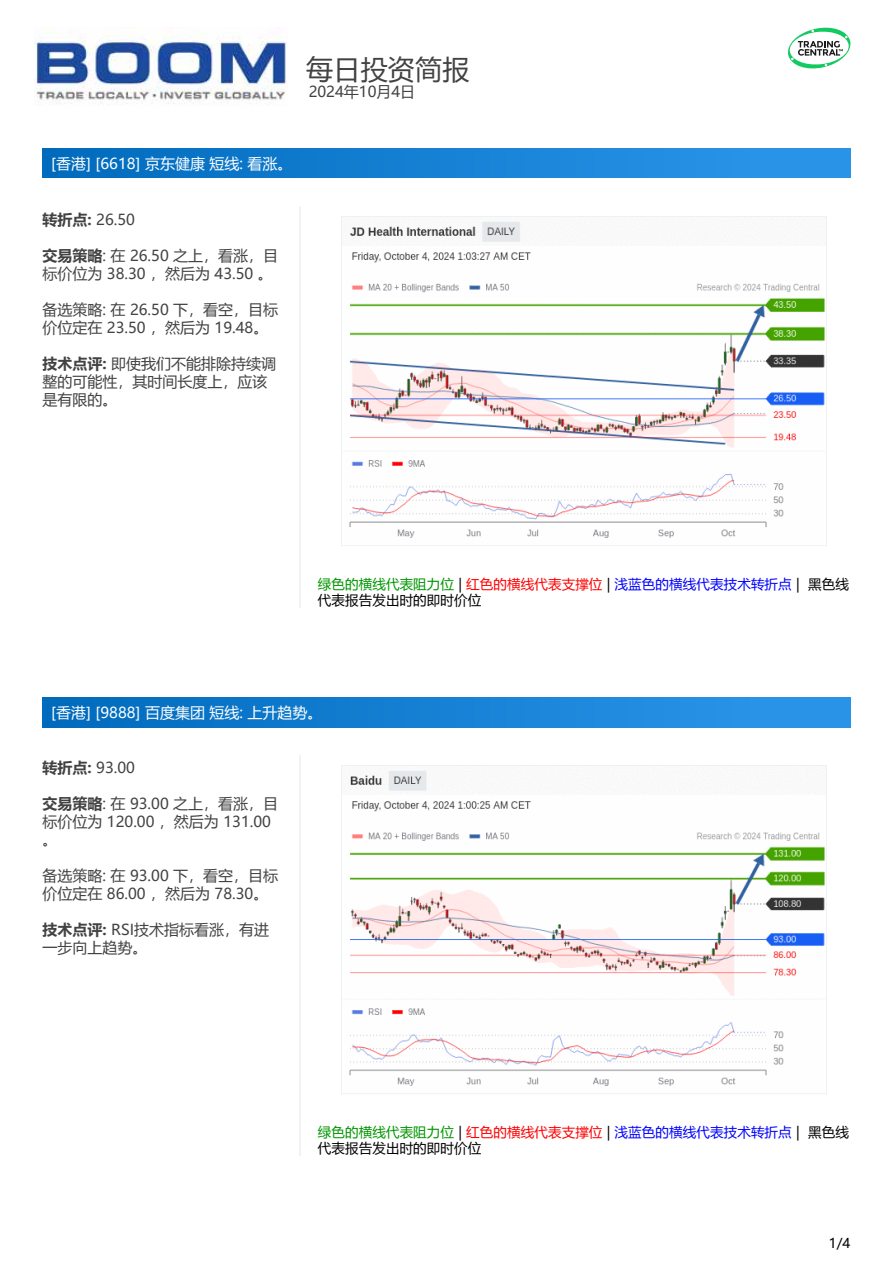
<style>
.page{position:relative;width:893px;height:1263px;background:#fff}
.page>*{position:absolute;margin:0;border:0;box-sizing:border-box;transform-origin:0 0}
.t1{font:27px "Microsoft Ya Hei UI";letter-spacing:.01em;color:#424242}
.t2{font:15px/18px "Microsoft Ya Hei UI";color:#424242}
.t3{font:15px "Microsoft Ya Hei UI";color:#fff}
.t4{font:13.5px/16.2px "Microsoft Ya Hei UI";letter-spacing:.01em;color:#000}
.s1{font-weight:700}
.s2{color:#009600}
.s3{color:#f00}
.s4{color:#00f}
</style>
<div class="page">
<svg style="left:788px;top:28px;width:62px;height:40px"></svg>
<hr style="left:300px;top:206px;width:1px;height:402px;background:#e6e6e6">
<hr style="left:300px;top:755px;width:1px;height:401px;background:#e6e6e6">
<img style="left:34px;top:28px;width:254px;height:77px">
<img style="left:341px;top:217px;width:486px;height:329px">
<div style="left:43px;top:149px;width:807px;height:29px;background:linear-gradient(to right,#006bbd,#2d98eb)"></div>
<div style="left:43px;top:697px;width:807px;height:30px;background:linear-gradient(to right,#006bbd,#2d98eb)"></div>
<img style="left:341px;top:765px;width:486px;height:329px">
<h1 class="t1" style="left:306px;top:51px;width:165px">每日投资简报</h1>
<p class="t3" style="left:51px;top:154px;width:243px">[香港] [6618] 京东健康 短线: 看涨。</p>
<p class="t2" style="left:43px;top:210px;width:94px"><span class="s1">转折点:</span> 26.50</p>
<p class="t2" style="left:43px;top:246px;width:237px"><span class="s1">交易策略</span>: 在 26.50 之上，看涨，目标价位为 38.30 ，然后为 43.50 。</p>
<p class="t2" style="left:43px;top:300px;width:237px">备选策略: 在 26.50 下，看空，目标价位定在 23.50 ，然后为 19.48。</p>
<p class="t2" style="left:43px;top:354px;width:235px"><span class="s1">技术点评:</span> 即使我们不能排除持续调整的可能性，其时间长度上，应该是有限的。</p>
<p class="t2" style="left:309px;top:83px;width:108px">2024年10月4日</p>
<p class="t4" style="left:318px;top:575px;width:532px"><span class="s2">绿色的横线代表阻力位</span> | <span class="s3">红色的横线代表支撑位</span> | <span class="s4">浅蓝色的横线代表技术转折点</span> | 黑色线代表报告发出时的即时价位</p>
<p class="t3" style="left:51px;top:702px;width:273px">[香港] [9888] 百度集团 短线: 上升趋势。</p>
<p class="t2" style="left:43px;top:758px;width:94px"><span class="s1">转折点:</span> 93.00</p>
<p class="t2" style="left:43px;top:794px;width:237px"><span class="s1">交易策略</span>: 在 93.00 之上，看涨，目标价位为 120.00 ，然后为 131.00。</p>
<p class="t2" style="left:43px;top:866px;width:237px">备选策略: 在 93.00 下，看空，目标价位定在 86.00 ，然后为 78.30。</p>
<p class="t2" style="left:43px;top:920px;width:228px"><span class="s1">技术点评:</span> RSI技术指标看涨，有进一步向上趋势。</p>
<p class="t4" style="left:318px;top:1124px;width:532px"><span class="s2">绿色的横线代表阻力位</span> | <span class="s3">红色的横线代表支撑位</span> | <span class="s4">浅蓝色的横线代表技术转折点</span> | 黑色线代表报告发出时的即时价位</p>
<p class="t4" style="left:829px;top:1235px;width:23px">1/4</p>
</div>
